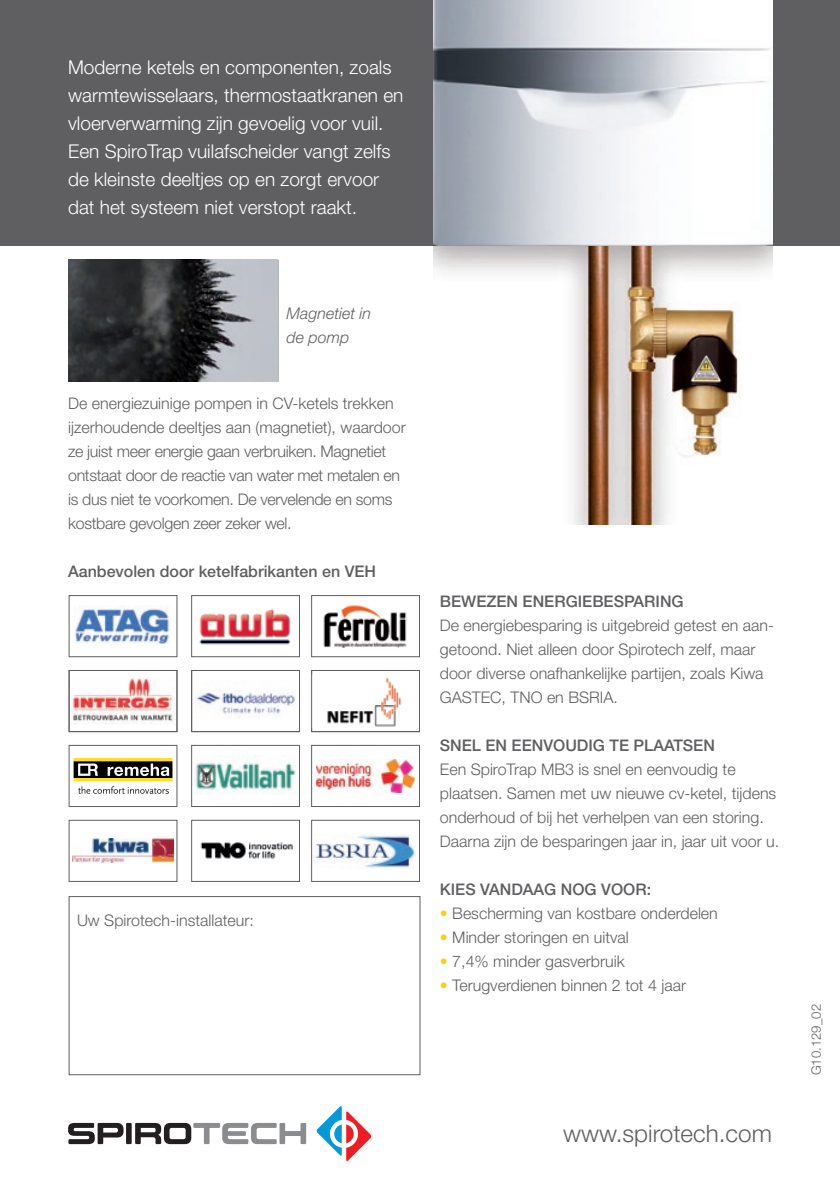
<style>
.page{position:relative;width:840px;height:1191px;background:#fff}
.page>*{position:absolute;margin:0;border:0;box-sizing:border-box;transform-origin:0 0}
.t1{font:300 24px "Helvetica Neue LT Std";color:#5f5f62}
.t2{font:300 19px/28px "Helvetica Neue LT Std";color:#fff}
.t3{font:300 16px/24px "Helvetica Neue LT Std";color:#5f5f62}
.t4{font:300 16px/24px "Helvetica Neue LT Std";letter-spacing:-.02em;color:#5f5f62}
.t5{font:500 16px "Helvetica Neue LT Std";color:#5f5f62}
.t6{font:italic 300 16px/24px "Helvetica Neue LT Std";color:#5f5f62}
.t7{font:300 13px "Helvetica Neue LT Std";color:#5f5f62}
.s1{color:#fed105}
</style>
<div class="page">
<div style="left:69px;top:896px;width:351px;height:179px;border:1px solid #5f5f62"></div>
<img style="left:74px;top:605px;width:96px;height:39px">
<div style="left:69px;top:595px;width:108px;height:62px;border:1px solid #5f5f62"></div>
<img style="left:199px;top:609px;width:92px;height:36px">
<div style="left:191px;top:595px;width:109px;height:62px;border:1px solid #5f5f62"></div>
<img style="left:323px;top:605px;width:84px;height:43px">
<div style="left:311px;top:595px;width:109px;height:62px;border:1px solid #5f5f62"></div>
<img style="left:71px;top:677px;width:104px;height:47px">
<div style="left:69px;top:670px;width:108px;height:62px;border:1px solid #5f5f62"></div>
<img style="left:195px;top:691px;width:101px;height:27px">
<div style="left:191px;top:670px;width:109px;height:62px;border:1px solid #5f5f62"></div>
<img style="left:327px;top:677px;width:75px;height:50px">
<div style="left:311px;top:670px;width:109px;height:62px;border:1px solid #5f5f62"></div>
<div style="left:74px;top:758px;width:98px;height:23px;background:#ffdd2b"></div>
<div style="left:74px;top:761px;width:98px;height:17px;background:#000001"></div>
<svg style="left:78px;top:763px;width:20px;height:13px"></svg>
<svg style="left:108px;top:763px;width:61px;height:13px"></svg>
<svg style="left:78px;top:786px;width:91px;height:8px"></svg>
<div style="left:69px;top:745px;width:108px;height:62px;border:1px solid #5f5f62"></div>
<img style="left:195px;top:755px;width:101px;height:39px">
<div style="left:191px;top:745px;width:109px;height:62px;border:1px solid #5f5f62"></div>
<img style="left:316px;top:759px;width:98px;height:33px">
<div style="left:311px;top:745px;width:109px;height:62px;border:1px solid #5f5f62"></div>
<img style="left:73px;top:839px;width:100px;height:24px">
<div style="left:69px;top:819px;width:108px;height:63px;border:1px solid #5f5f62"></div>
<img style="left:200px;top:842px;width:93px;height:17px">
<div style="left:191px;top:819px;width:109px;height:63px;border:1px solid #5f5f62"></div>
<img style="left:313px;top:834px;width:102px;height:34px">
<div style="left:311px;top:819px;width:109px;height:63px;border:1px solid #5f5f62"></div>
<div style="left:0;top:0;width:839px;height:245px;background:#5f5f62"></div>
<svg style="left:68px;top:1123px;width:55px;height:21px"></svg>
<div style="left:126px;top:1123px;width:6px;height:21px;background:#231f20"></div>
<svg style="left:135px;top:1123px;width:171px;height:21px"></svg>
<svg style="left:316px;top:1106px;width:55px;height:55px"></svg>
<img style="left:433px;top:0;width:338px;height:525px">
<img style="left:69px;top:260px;width:208px;height:121px">
<p class="t2" style="left:68px;top:53px;width:337px">Moderne ketels en componenten, zoals warmtewisselaars, thermostaatkranen en vloerverwarming zijn gevoelig voor vuil.<br>Een SpiroTrap vuilafscheider vangt zelfs de kleinste deeltjes op en zorgt ervoor dat het systeem niet verstopt raakt.</p>
<p class="t6" style="left:286px;top:301px;width:86px">Magnetiet in de pomp</p>
<p class="t4" style="left:68px;top:391px;width:339px">De energiezuinige pompen in CV-ketels trekken ijzerhoudende deeltjes aan (magnetiet), waardoor ze juist meer energie gaan verbruiken. Magnetiet ontstaat door de reactie van water met metalen en is dus niet te voorkomen. De vervelende en soms kostbare gevolgen zeer zeker wel.</p>
<p class="t5" style="left:68px;top:562px;width:309px">Aanbevolen door ketelfabrikanten en VEH</p>
<p class="t3" style="left:77px;top:907px;width:178px">Uw Spirotech-installateur:</p>
<p class="t5" style="left:439px;top:591px;width:245px">BEWEZEN ENERGIEBESPARING</p>
<p class="t3" style="left:439px;top:613px;width:335px">De energiebesparing is uitgebreid getest en aan&shy;getoond. Niet alleen door Spirotech zelf, maar door diverse onafhankelijke partijen, zoals Kiwa GASTEC, TNO en BSRIA.</p>
<p class="t5" style="left:439px;top:735px;width:276px">SNEL EN EENVOUDIG TE PLAATSEN</p>
<p class="t3" style="left:439px;top:757px;width:341px">Een SpiroTrap MB3 is snel en eenvoudig te plaatsen. Samen met uw nieuwe cv-ketel, tijdens onderhoud of bij het verhelpen van een storing.<br>Daarna zijn de besparingen jaar in, jaar uit voor u.</p>
<p class="t5" style="left:439px;top:879px;width:213px">KIES VANDAAG NOG VOOR:</p>
<p class="t3" style="left:439px;top:901px;width:279px"><span class="s1">•</span> Bescherming van kostbare onderdelen</p>
<p class="t3" style="left:439px;top:925px;width:190px"><span class="s1">•</span> Minder storingen en uitval</p>
<p class="t3" style="left:439px;top:949px;width:186px"><span class="s1">•</span> 7,4% minder gasverbruik</p>
<p class="t3" style="left:439px;top:973px;width:248px"><span class="s1">•</span> Terugverdienen binnen 2 tot 4 jaar</p>
<h1 class="t1" style="left:563px;top:1118px;width:210px">www.spirotech.com</h1>
<p class="t7" style="left:807px;top:1075px;width:73px;rotate:-90deg">G10.129_02</p>
</div>
